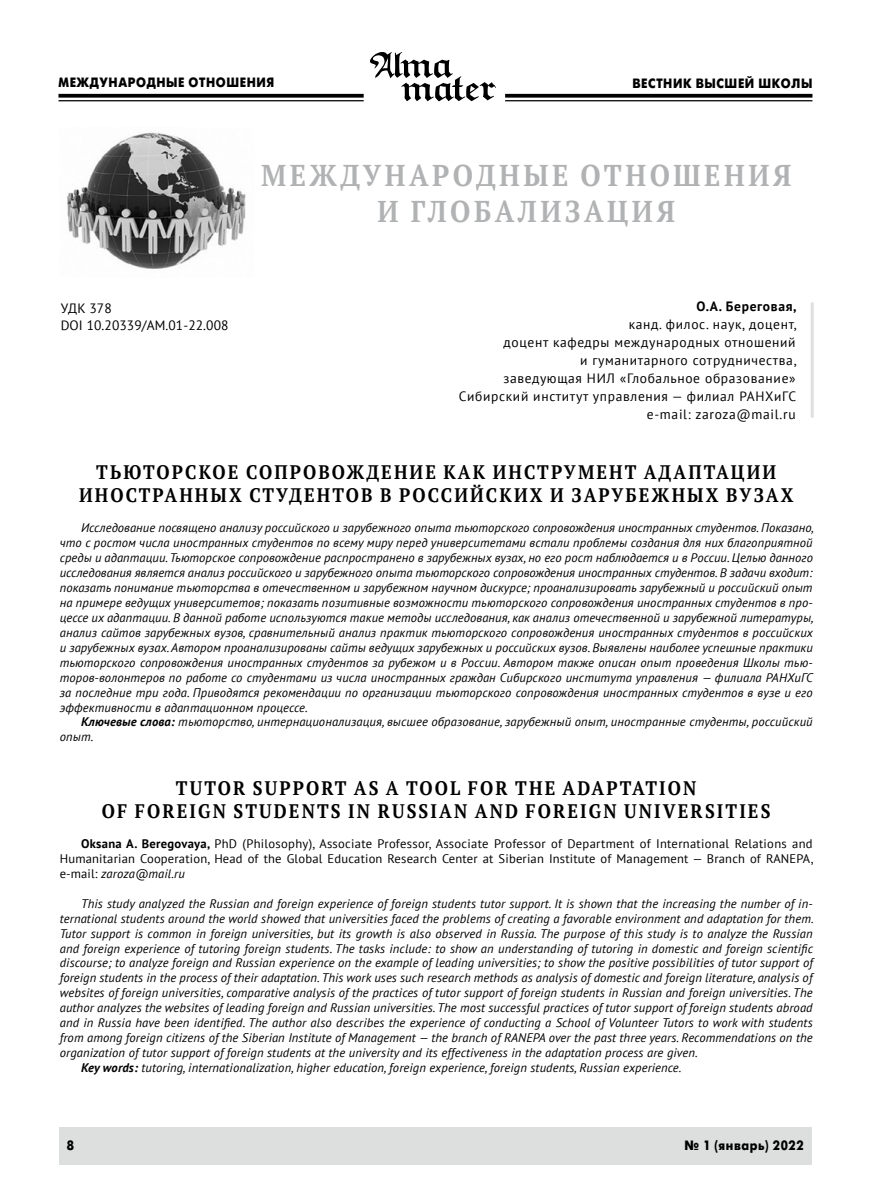
<style>
.page{position:relative;width:872px;height:1191px;background:#fff}
.page>*{position:absolute;margin:0;border:0;box-sizing:border-box;transform-origin:0 0}
.t1{font:700 30px/36px "PT Serif";letter-spacing:.13em;color:#b1b2b3;text-align:center;scale:.9 1}
.t2{font:700 19.5px/23.4px "PT Serif";letter-spacing:.12em;color:#000;text-align:center;scale:.9 1}
.t3{font:13.5px/18px "PT Sans";letter-spacing:.05em;color:#000;text-align:right}
.t4{font:13.5px "Futuris XC";letter-spacing:.05em;color:#000;scale:.9 1}
.t5{font:13.5px/16.2px "PT Sans";letter-spacing:.005em;color:#000}
.t6{font:700 13.5px "PT Sans";letter-spacing:.05em;color:#000}
.t7{font:italic 12.45px/15px "PT Sans";letter-spacing:.01em;color:#000;text-align:justify}
.t8{font:12.45px/15px "PT Sans";letter-spacing:.015em;color:#000;text-align:justify}
.s1{font-weight:700}
.s2{font-style:italic}
</style>
<div class="page">
<svg style="left:58px;top:94px;width:306px;height:4px"></svg>
<hr style="left:58px;top:100px;width:306px;height:1px;background:#000">
<svg style="left:505px;top:94px;width:307px;height:4px"></svg>
<hr style="left:505px;top:100px;width:307px;height:1px;background:#000">
<svg style="left:370px;top:52px;width:126px;height:49px"></svg>
<div style="left:60px;top:1127px;width:752px;height:37px;background:#dddede"></div>
<img style="left:66px;top:132px;width:180px;height:137px">
<hr style="left:810px;top:302px;width:3px;height:116px;background:#dfdfe0">
<p class="t4" style="left:58px;top:75px;width:241px">МЕЖДУНАРОДНЫЕ ОТНОШЕНИЯ</p>
<p class="t4" style="left:632px;top:76px;width:201px">ВЕСТНИК ВЫСШЕЙ ШКОЛЫ</p>
<p class="t5" style="left:61px;top:300px;width:169px">УДК 378<br>DOI 10.20339/AM.01-22.008</p>
<h1 class="t1" style="left:261px;top:157px;width:591px">МЕЖДУНАРОДНЫЕ ОТНОШЕНИЯ<br>И ГЛОБАЛИЗАЦИЯ</h1>
<p class="t6" style="left:696px;top:298px;width:102px">О.А. Береговая,</p>
<p class="t3" style="left:458px;top:315px;width:339px">канд. филос. наук, доцент,<br>доцент кафедры международных отношений<br>и гуманитарного сотрудничества,<br>заведующая НИЛ «Глобальное образование» Сибирский институт управления — филиал РАНХиГС e-mail: zaroza@mail.ru</p>
<h2 class="t2" style="left:79px;top:460px;width:795px">ТЬЮТОРСКОЕ СОПРОВОЖДЕНИЕ КАК ИНСТРУМЕНТ АДАПТАЦИИ<br>ИНОСТРАННЫХ СТУДЕНТОВ В РОССИЙСКИХ И ЗАРУБЕЖНЫХ ВУЗАХ</h2>
<p class="t7" style="left:60px;top:520px;width:755px;text-indent:21px">Исследование посвящено анализу российского и зарубежного опыта тьюторского сопровождения иностранных студентов. Показано, что с ростом числа иностранных студентов по всему миру перед университетами встали проблемы создания для них благоприятной среды и адаптации. Тьюторское сопровождение распространено в зарубежных вузах, но его рост наблюдается и в России. Целью данного исследования является анализ российского и зарубежного опыта тьюторского сопровождения иностранных студентов. В задачи входит: показать понимание тьюторства в отечественном и зарубежном научном дискурсе; проанализировать зарубежный и российский опыт на примере ведущих университетов; показать позитивные возможности тьюторского сопровождения иностранных студентов в про&shy;цессе их адаптации. В данной работе используются такие методы исследования, как анализ отечественной и зарубежной литературы, анализ сайтов зарубежных вузов, сравнительный анализ практик тьюторского сопровождения иностранных студентов в российских и зарубежных вузах. Автором проанализированы сайты ведущих зарубежных и российских вузов. Выявлены наиболее успешные практики тьюторского сопровождения иностранных студентов за рубежом и в России. Автором также описан опыт проведения Школы тью&shy;торов-волонтеров по работе со студентами из числа иностранных граждан Сибирского института управления — филиала РАНХиГС за последние три года. Приводятся рекомендации по организации тьюторского сопровождения иностранных студентов в вузе и его эффективности в адаптационном процессе.</p>
<p class="t7" style="left:60px;top:714px;width:754px;text-indent:21px"><span class="s1">Ключевые слова:</span> тьюторство, интернационализация, высшее образование, зарубежный опыт, иностранные студенты, российский опыт.</p>
<h2 class="t2" style="left:102px;top:775px;width:744px">TUTOR SUPPORT AS A TOOL FOR THE ADAPTATION<br>OF FOREIGN STUDENTS IN RUSSIAN AND FOREIGN UNIVERSITIES</h2>
<p class="t8" style="left:60px;top:835px;width:755px;text-indent:21px"><span class="s1">Oksana A. Beregovaya,</span> PhD (Philosophy), Associate Professor, Associate Professor of Department of International Relations and Humanitarian Cooperation, Head of the Global Education Research Center at Siberian Institute of Management — Branch of RANEPA, e-mail: <span class="s2">zaroza@mail.ru</span></p>
<p class="t7" style="left:81px;top:895px;width:733px">This study analyzed the Russian and foreign experience of foreign students tutor support. It is shown that the increasing the number of in-</p>
<p class="t7" style="left:60px;top:910px;width:755px">ternational students around the world showed that universities faced the problems of creating a favorable environment and adaptation for them.</p>
<p class="t7" style="left:60px;top:925px;width:754px">Tutor support is common in foreign universities, but its growth is also observed in Russia. The purpose of this study is to analyze the Russian</p>
<p class="t7" style="left:60px;top:940px;width:754px">and foreign experience of tutoring foreign students. The tasks include: to show an understanding of tutoring in domestic and foreign scientific</p>
<p class="t7" style="left:60px;top:955px;width:754px">discourse; to analyze foreign and Russian experience on the example of leading universities; to show the positive possibilities of tutor support of</p>
<p class="t7" style="left:60px;top:970px;width:754px">foreign students in the process of their adaptation. This work uses such research methods as analysis of domestic and foreign literature, analysis of</p>
<p class="t7" style="left:60px;top:985px;width:754px">websites of foreign universities, comparative analysis of the practices of tutor support of foreign students in Russian and foreign universities. The</p>
<p class="t7" style="left:60px;top:1000px;width:754px">author analyzes the websites of leading foreign and Russian universities. The most successful practices of tutor support of foreign students abroad</p>
<p class="t7" style="left:60px;top:1015px;width:754px">and in Russia have been identified. The author also describes the experience of conducting a School of Volunteer Tutors to work with students</p>
<p class="t7" style="left:60px;top:1030px;width:754px">from among foreign citizens of the Siberian Institute of Management — the branch of RANEPA over the past three years. Recommendations on the</p>
<p class="t7" style="left:60px;top:1045px;width:639px">organization of tutor support of foreign students at the university and its effectiveness in the adaptation process are given.</p>
<p class="t7" style="left:81px;top:1060px;width:602px"><span class="s1">Key words:</span> tutoring, internationalization, higher education, foreign experience, foreign students, Russian experience.</p>
<p class="t4" style="left:67px;top:1138px;width:10px">8</p>
<p class="t4" style="left:684px;top:1138px;width:134px">№ 1 (январь) 2022</p>
</div>
